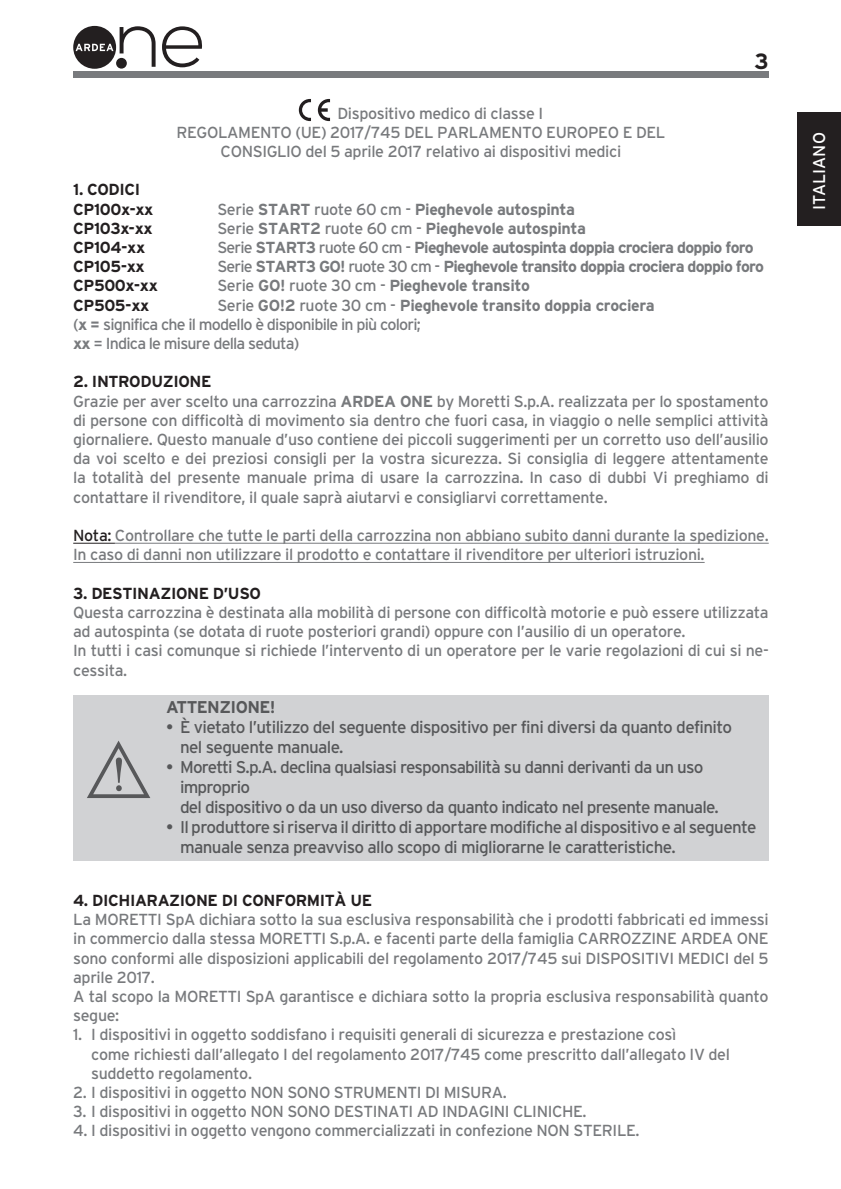
<style>
.page{position:relative;width:841px;height:1189px;background:#fff}
.page>*{position:absolute;margin:0;border:0;box-sizing:border-box;transform-origin:0 0}
.t1{font:700 22px "Interstate";color:#231f20}
.t2{font:17px/20px "Interstate";letter-spacing:-.045em;color:#57585a}
.t3{font:700 17px "Interstate";letter-spacing:-.035em;color:#57585a}
.t4{font:17px "Interstate";letter-spacing:.005em;color:#fff}
.t5{font:16px/19.2px "Interstate";letter-spacing:-.025em;color:#787a7d}
.t6{font:700 16px "Interstate";letter-spacing:-.05em;color:#787a7d}
.t7{font:16px/19.2px "Interstate";letter-spacing:-.05em;color:#787a7d}
.t8{font:700 16px "Interstate";letter-spacing:-.025em;color:#787a7d}
.t9{font:700 16px/19.2px "Interstate";letter-spacing:-.025em;color:#231f20}
.s1{font-weight:400}
.s2{font-weight:700}
.s3{font-weight:700;color:#231f20}
.s4{color:#231f20}
</style>
<div class="page">
<div style="left:73px;top:71px;width:695px;height:7px;background:#787a7d"></div>
<div style="left:797px;top:112px;width:43px;height:113px;background:#231f20"></div>
<svg style="left:120px;top:26px;width:35px;height:41px"></svg>
<svg style="left:162px;top:26px;width:40px;height:41px"></svg>
<div style="left:73px;top:26px;width:43px;height:43px;background:#231f20;border-radius:50%"></div>
<div style="left:116px;top:58px;width:11px;height:11px;background:#231f20;border-radius:50%"></div>
<svg style="left:76px;top:44px;width:37px;height:7px"></svg>
<hr style="left:73px;top:543px;width:42px;height:1px;background:#231f20">
<hr style="left:115px;top:543px;width:653px;height:1px;background:#787a7d">
<hr style="left:73px;top:562px;width:631px;height:1px;background:#787a7d">
<svg style="left:299px;top:99px;width:12px;height:22px"></svg>
<svg style="left:318px;top:99px;width:12px;height:22px"></svg>
<div style="left:73px;top:695px;width:695px;height:165px;background:#d1d2d4"></div>
<svg style="left:87px;top:740px;width:63px;height:58px"></svg>
<p class="t9" style="left:73px;top:180px;width:82px">1. CODICI<br>CP100x-xx</p>
<p class="t5" style="left:337px;top:103px;width:207px">Dispositivo medico di classe I</p>
<p class="t5" style="left:176px;top:122px;width:490px">REGOLAMENTO (UE) 2017/745 DEL PARLAMENTO EUROPEO E DEL</p>
<p class="t5" style="left:220px;top:142px;width:402px">CONSIGLIO del 5 aprile 2017 relativo ai dispositivi medici</p>
<p class="t8" style="left:217px;top:200px;width:359px"><span class="s1">Serie</span> START <span class="s1">ruote 60 cm -</span> Pieghevole autospinta</p>
<h1 class="t1" style="left:754px;top:49px;width:16px">3</h1>
<p class="t9" style="left:73px;top:218px;width:81px">CP103x-xx</p>
<p class="t8" style="left:217px;top:219px;width:370px"><span class="s1">Serie</span> START2 <span class="s1">ruote 60 cm -</span> Pieghevole autospinta</p>
<p class="t9" style="left:73px;top:238px;width:73px">CP104-xx</p>
<p class="t6" style="left:217px;top:238px;width:538px"><span class="s1">Serie</span> START3 <span class="s1">ruote 60 cm -</span> Pieghevole autospinta doppia crociera doppio foro</p>
<p class="t9" style="left:73px;top:257px;width:73px">CP105-xx</p>
<p class="t6" style="left:217px;top:258px;width:548px"><span class="s1">Serie</span> START3 GO! <span class="s1">ruote 30 cm -</span> Pieghevole transito doppia crociera doppio foro</p>
<p class="t9" style="left:73px;top:276px;width:86px">CP500x-xx</p>
<p class="t8" style="left:217px;top:277px;width:314px"><span class="s1">Serie</span> GO! <span class="s1">ruote 30 cm -</span> Pieghevole transito</p>
<p class="t9" style="left:73px;top:295px;width:78px">CP505-xx</p>
<p class="t7" style="left:73px;top:295px;width:583px;text-indent:144px">Serie <span class="s2">GO!2</span> ruote 30 cm - <span class="s2">Pieghevole transito doppia crociera </span>(<span class="s2">x =</span> significa che il modello è disponibile in più colori;<br><span class="s2">xx</span> = Indica le misure della seduta)</p>
<p class="t5" style="left:73px;top:372px;width:697px"><span class="s3">2. INTRODUZIONE<br></span>Grazie per aver scelto una carrozzina <span class="s2">ARDEA ONE</span> by Moretti S.p.A. realizzata per lo spostamento di persone con difficoltà di movimento sia dentro che fuori casa, in viaggio o nelle semplici attività giornaliere. Questo manuale d’uso contiene dei piccoli suggerimenti per un corretto uso dell’ausilio da voi scelto e dei preziosi consigli per la vostra sicurezza. Si consiglia di leggere attentamente la totalità del presente manuale prima di usare la carrozzina. In caso di dubbi Vi preghiamo di contattare il rivenditore, il quale saprà aiutarvi e consigliarvi correttamente.</p>
<p class="t5" style="left:73px;top:526px;width:697px"><span class="s4">Nota:</span> Controllare che tutte le parti della carrozzina non abbiano subito danni durante la spedizione.<br>In caso di danni non utilizzare il prodotto e contattare il rivenditore per ulteriori istruzioni.</p>
<p class="t9" style="left:73px;top:583px;width:189px">3. DESTINAZIONE D’USO</p>
<p class="t5" style="left:73px;top:602px;width:697px">Questa carrozzina è destinata alla mobilità di persone con difficoltà motorie e può essere utilizzata ad autospinta (se dotata di ruote posteriori grandi) oppure con l’ausilio di un operatore.<br>In tutti i casi comunque si richiede l’intervento di un operatore per le varie regolazioni di cui si ne&shy;cessita.</p>
<p class="t3" style="left:166px;top:697px;width:111px">ATTENZIONE!</p>
<p class="t2" style="left:180px;top:717px;width:553px;text-indent:-14px">• È vietato l’utilizzo del seguente dispositivo per fini diversi da quanto definito nel seguente manuale.</p>
<p class="t2" style="left:180px;top:757px;width:540px;text-indent:-14px">• Moretti S.p.A. declina qualsiasi responsabilità su danni derivanti da un uso improprio<br>del dispositivo o da un uso diverso da quanto indicato nel presente manuale.</p>
<p class="t2" style="left:180px;top:817px;width:578px;text-indent:-14px">• Il produttore si riserva il diritto di apportare modifiche al dispositivo e al seguente manuale senza preavviso allo scopo di migliorarne le caratteristiche.</p>
<p class="t9" style="left:73px;top:890px;width:300px">4. DICHIARAZIONE DI CONFORMITÀ UE</p>
<p class="t5" style="left:73px;top:910px;width:697px">La MORETTI SpA dichiara sotto la sua esclusiva responsabilità che i prodotti fabbricati ed immessi in commercio dalla stessa MORETTI S.p.A. e facenti parte della famiglia CARROZZINE ARDEA ONE sono conformi alle disposizioni applicabili del regolamento 2017/745 sui DISPOSITIVI MEDICI del 5 aprile 2017.<br>A tal scopo la MORETTI SpA garantisce e dichiara sotto la propria esclusiva responsabilità quanto segue:</p>
<p class="t5" style="left:91px;top:1025px;width:640px;text-indent:-18px">1. I dispositivi in oggetto soddisfano i requisiti generali di sicurezza e prestazione così<br>come richiesti dall’allegato I del regolamento 2017/745 come prescritto dall’allegato IV del suddetto regolamento.</p>
<p class="t5" style="left:73px;top:1082px;width:435px">2. I dispositivi in oggetto NON SONO STRUMENTI DI MISURA.</p>
<p class="t5" style="left:73px;top:1102px;width:515px">3. I dispositivi in oggetto NON SONO DESTINATI AD INDAGINI CLINICHE.</p>
<p class="t5" style="left:73px;top:1121px;width:568px">4. I dispositivi in oggetto vengono commercializzati in confezione NON STERILE.</p>
<p class="t4" style="left:809px;top:210px;width:80px;rotate:-90deg">ITALIANO</p>
</div>
